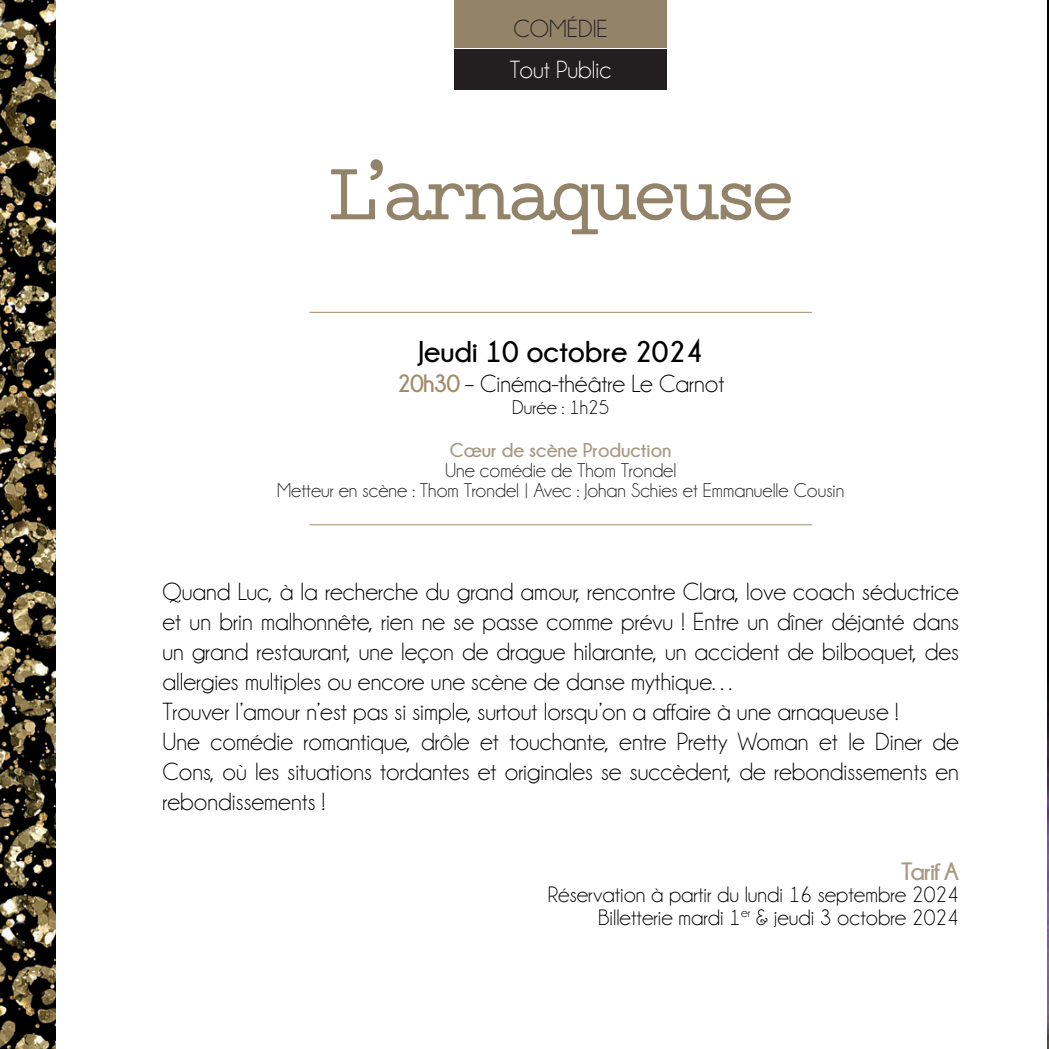
<style>
.page{position:relative;width:1049px;height:1049px;background:#fff}
.page>*{position:absolute;margin:0;border:0;box-sizing:border-box;transform-origin:0 0}
.t1{font:75px "Type Machine";letter-spacing:-.04em;color:#938368}
.t2{font:700 30px "Champagne&Limousines";color:#000001}
.t3{font:25px/30px "Champagne&Limousines";color:#000001}
.t4{font:25px "Champagne&Limousines";color:#fff}
.t5{font:25px "Champagne&Limousines";color:#231f20}
.t6{font:700 25px "Champagne&Limousines";letter-spacing:-.04em;color:#a79883}
.t7{font:22.5px/22.5px "Champagne&Limousines";color:#000001;text-align:right}
.t8{font:20px/20px "Champagne&Limousines";color:#231f20;text-align:center}
.t9{font:700 20px "Champagne&Limousines";color:#a79883}
.t10{font:20px "Champagne&Limousines";color:#000001}
.s1{font-weight:700;color:#a08b6b}
</style>
<div class="page">
<img style="left:1047px;top:0;width:2px;height:1049px">
<img style="left:0;top:0;width:55px;height:1049px">
<hr style="left:309px;top:312px;width:503px;height:1px;background:#a08b6b">
<hr style="left:309px;top:524px;width:503px;height:1px;background:#a08b6b">
<div style="left:454px;top:0;width:213px;height:48px;background:#938368"></div>
<div style="left:454px;top:50px;width:213px;height:40px;background:#231f20"></div>
<p class="t5" style="left:513px;top:16px;width:96px">COMÉDIE</p>
<p class="t4" style="left:510px;top:57px;width:103px">Tout Public</p>
<h1 class="t1" style="left:328px;top:147px;width:467px">L’arnaqueuse</h1>
<p class="t2" style="left:418px;top:335px;width:286px">Jeudi 10 octobre 2024</p>
<p class="t3" style="left:397px;top:368px;width:329px"><span class="s1">20h30</span> – Cinéma-théâtre Le Carnot</p>
<p class="t10" style="left:512px;top:397px;width:98px">Durée : 1h25</p>
<p class="t9" style="left:450px;top:439px;width:223px">Cœur de scène Production</p>
<p class="t8" style="left:277px;top:460px;width:569px">Une comédie de Thom Trondel<br>Metteur en scène : Thom Trondel | Avec : Johan Schies et Emmanuelle Cousin</p>
<p class="t3" style="left:162px;top:576px;width:798px">Quand Luc, à la recherche du grand amour, rencontre Clara, love coach séductrice et un brin malhonnête, rien ne se passe comme prévu ! Entre un dîner déjanté dans un grand restaurant, une leçon de drague hilarante, un accident de bilboquet, des allergies multiples ou encore une scène de danse mythique…<br>Trouver l’amour n’est pas si simple, surtout lorsqu’on a affaire à une arnaqueuse !<br>Une comédie romantique, drôle et touchante, entre Pretty Woman et le Diner de Cons, où les situations tordantes et originales se succèdent, de rebondissements en rebondissements !</p>
<p class="t6" style="left:901px;top:857px;width:59px">Tarif A</p>
<p class="t7" style="left:548px;top:884px;width:413px">Réservation à partir du lundi 16 septembre 2024<br>Billetterie mardi 1<sup>er</sup> &amp; jeudi 3 octobre 2024</p>
</div>
